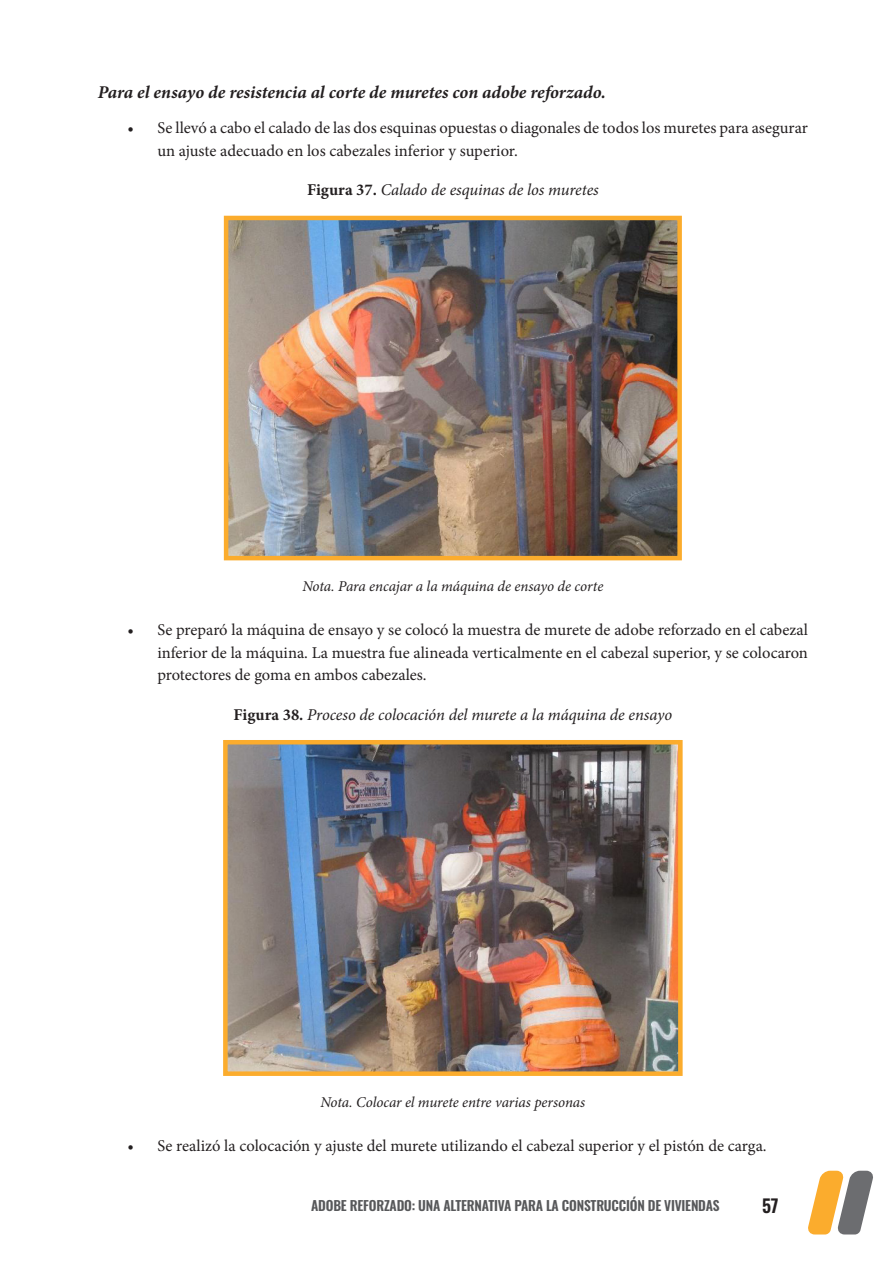
<style>
.page{position:relative;width:893px;height:1263px;background:#fff}
.page>*{position:absolute;margin:0;border:0;box-sizing:border-box;transform-origin:0 0}
.t1{font:italic 700 18px "Minion Pro";letter-spacing:-.005em;color:#231f20}
.t2{font:600 18px "Oswald";color:#231f20}
.t3{font:16.5px/22.5px "Minion Pro";color:#231f20}
.t4{font:italic 16.5px "Minion Pro";letter-spacing:-.005em;color:#231f20}
.t5{font:italic 15px "Minion Pro";letter-spacing:-.005em;color:#231f20}
.t6{font:600 13.5px "Oswald";letter-spacing:-.015em;color:#57585a}
.s1{font-weight:700;font-style:normal}
</style>
<div class="page">
<svg style="left:808px;top:1171px;width:65px;height:63px"></svg>
<img style="left:229px;top:221px;width:448px;height:334px">
<div style="left:224px;top:216px;width:458px;height:344px;border:4px solid #fbac2d"></div>
<img style="left:228px;top:745px;width:450px;height:326px">
<div style="left:223px;top:740px;width:460px;height:336px;border:4px solid #fbac2d"></div>
<p class="t1" style="left:98px;top:80px;width:509px">Para el ensayo de resistencia al corte de muretes con adobe reforzado.</p>
<p class="t3" style="left:157px;top:117px;width:652px;text-indent:-30px">• Se llevó a cabo el calado de las dos esquinas opuestas o diagonales de todos los muretes para asegurar un ajuste adecuado en los cabezales inferior y superior.</p>
<p class="t4" style="left:307px;top:179px;width:293px"><span class="s1">Figura 37.</span> Calado de esquinas de los muretes</p>
<p class="t5" style="left:302px;top:576px;width:302px">Nota. Para encajar a la máquina de ensayo de corte</p>
<p class="t3" style="left:157px;top:619px;width:652px;text-align:justify;text-indent:-30px">• Se preparó la máquina de ensayo y se colocó la muestra de murete de adobe reforzado en el cabezal inferior de la máquina. La muestra fue alineada verticalmente en el cabezal superior, y se colocaron protectores de goma en ambos cabezales.</p>
<p class="t4" style="left:233px;top:703px;width:440px"><span class="s1">Figura 38.</span> Proceso de colocación del murete a la máquina de ensayo</p>
<p class="t5" style="left:320px;top:1092px;width:266px">Nota. Colocar el murete entre varias personas</p>
<p class="t3" style="left:128px;top:1134px;width:641px">• Se realizó la colocación y ajuste del murete utilizando el cabezal superior y el pistón de carga.</p>
<p class="t6" style="left:311px;top:1198px;width:410px">ADOBE REFORZADO: UNA ALTERNATIVA PARA LA CONSTRUCCIÓN DE VIVIENDAS</p>
<p class="t2" style="left:762px;top:1196px;width:18px">57</p>
</div>
